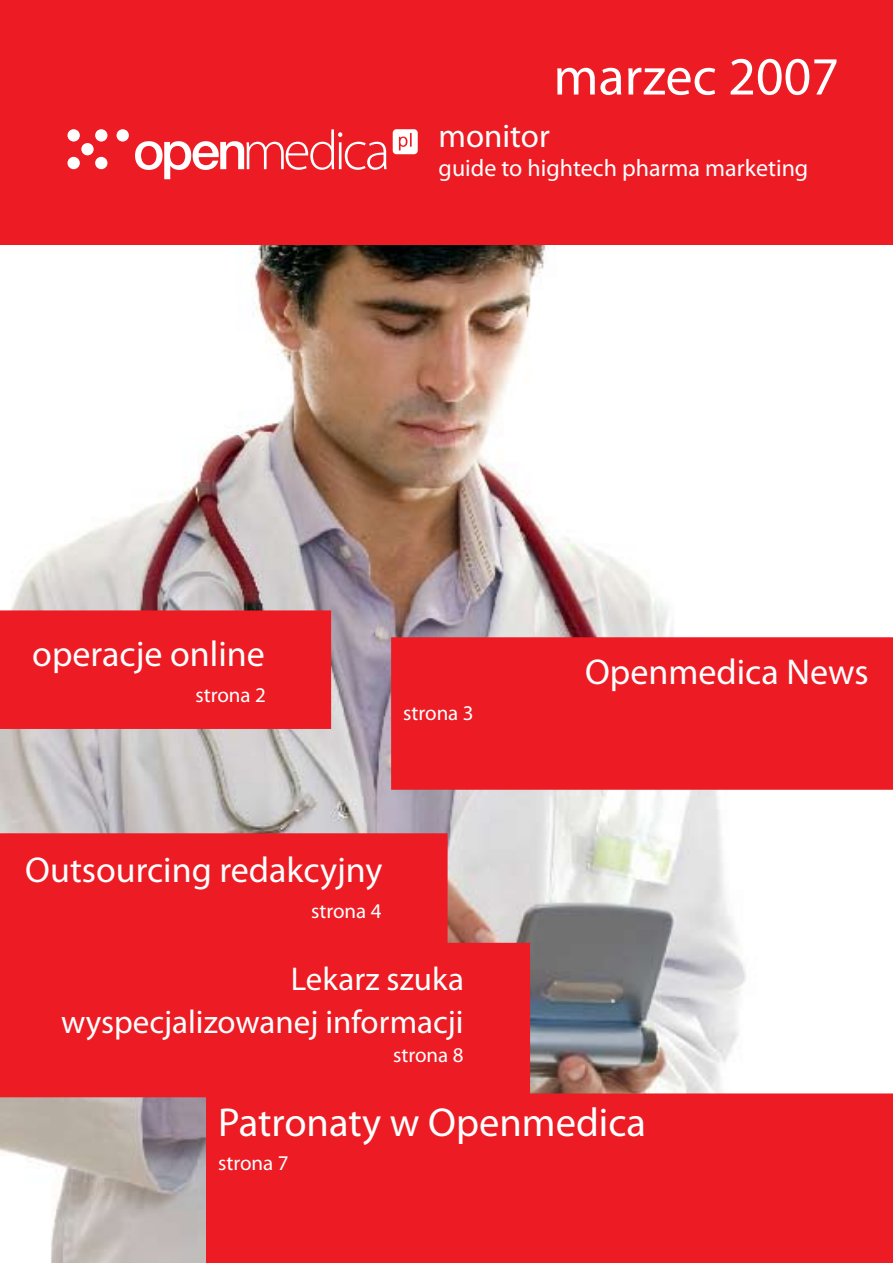
<style>
.page{position:relative;width:893px;height:1263px;background:#fff}
.page>*{position:absolute;margin:0;border:0;box-sizing:border-box;transform-origin:0 0}
.t1{font:54px "Myriad Pro";color:#fff}
.t2{font:500 52.65px "Helvetica Neue";color:#fff}
.t3{font:40.5px "Myriad Pro";color:#fff}
.t4{font:36px "Myriad Pro";color:#fff}
.t5{font:33px/43.2px "Myriad Pro";color:#fff;text-align:right}
.t6{font:24px "Myriad Pro";color:#fff}
.t7{font:21px "Myriad Pro";color:#fff}
</style>
<div class="page">
<img style="left:0;top:244px;width:893px;height:1019px">
<div style="left:0;top:0;width:893px;height:244px;background:#ed1c24"></div>
<div style="left:68px;top:129px;width:12px;height:13px;background:#fff;border-radius:50%"></div>
<div style="left:95px;top:129px;width:12px;height:13px;background:#fff;border-radius:50%"></div>
<div style="left:117px;top:129px;width:12px;height:13px;background:#fff;border-radius:50%"></div>
<div style="left:68px;top:157px;width:12px;height:12px;background:#fff;border-radius:50%"></div>
<div style="left:95px;top:157px;width:12px;height:12px;background:#fff;border-radius:50%"></div>
<div style="left:81px;top:143px;width:13px;height:12px;background:#fff;border-radius:50%"></div>
<svg style="left:393px;top:129px;width:25px;height:25px"></svg>
<svg style="left:247px;top:129px;width:140px;height:41px"></svg>
<div style="left:0;top:833px;width:448px;height:110px;background:#ed1c24"></div>
<div style="left:0;top:943px;width:530px;height:154px;background:#ed1c24"></div>
<div style="left:0;top:610px;width:331px;height:119px;background:#ed1c24"></div>
<div style="left:391px;top:637px;width:502px;height:153px;background:#ed1c24"></div>
<div style="left:212px;top:1099px;width:675px;height:158px;background:#ed1c24"></div>
<div style="left:206px;top:1093px;width:687px;height:170px;border:12px solid #ed1c24"></div>
<h2 class="t2" style="left:133px;top:119px;width:116px">open</h2>
<h1 class="t1" style="left:553px;top:43px;width:287px">marzec 2007</h1>
<p class="t5" style="left:439px;top:114px;width:113px">monitor</p>
<p class="t6" style="left:439px;top:153px;width:371px">guide to hightech pharma marketing</p>
<p class="t4" style="left:32px;top:632px;width:234px">operacje online</p>
<p class="t7" style="left:195px;top:682px;width:72px">strona 2</p>
<p class="t7" style="left:403px;top:700px;width:72px">strona 3</p>
<p class="t4" style="left:25px;top:848px;width:359px">Outsourcing redakcyjny</p>
<p class="t7" style="left:311px;top:898px;width:72px">strona 4</p>
<p class="t4" style="left:585px;top:650px;width:285px">Openmedica News</p>
<p class="t5" style="left:61px;top:957px;width:404px">Lekarz szuka wyspecjalizowanej informacji</p>
<p class="t7" style="left:393px;top:1042px;width:72px">strona 8</p>
<p class="t3" style="left:218px;top:1097px;width:429px">Patronaty w Openmedica</p>
<p class="t7" style="left:218px;top:1150px;width:72px">strona 7</p>
</div>
